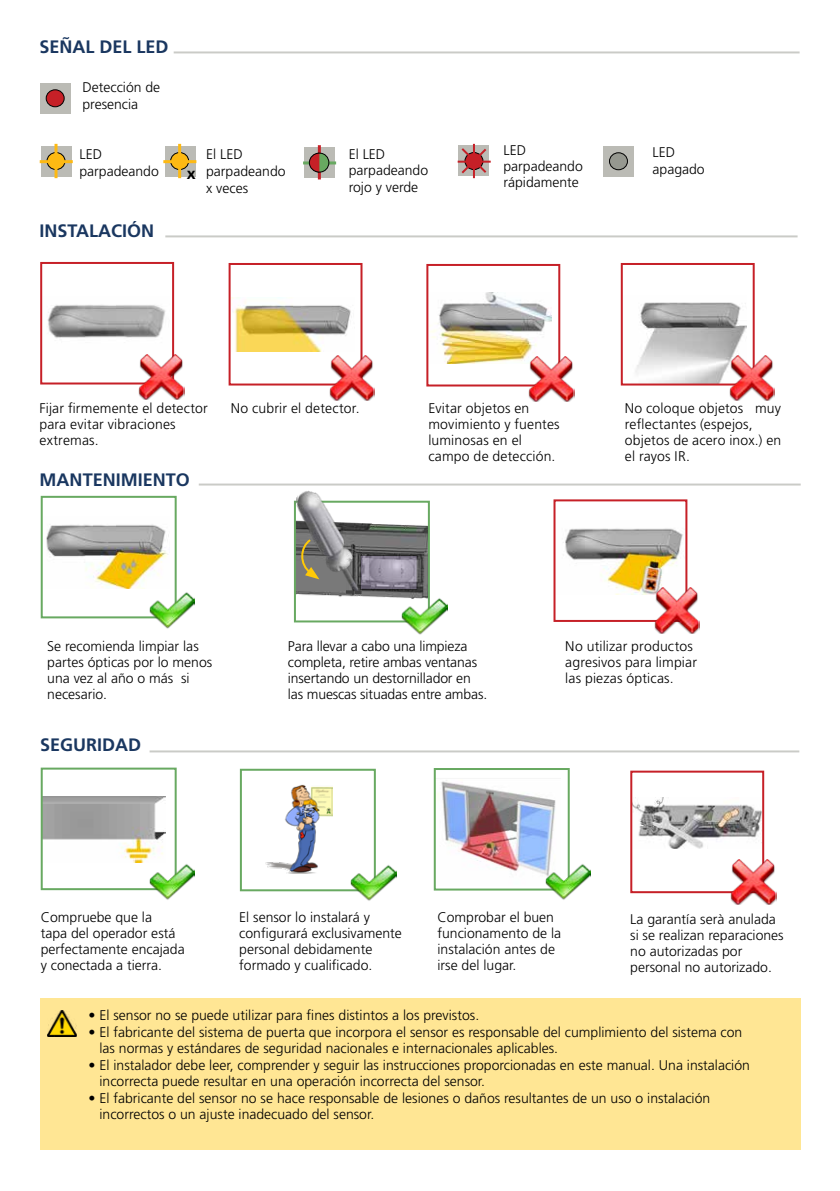
<style>
.page{position:relative;width:840px;height:1191px;background:#fff}
.page>*{position:absolute;margin:0;border:0;box-sizing:border-box;transform-origin:0 0}
.t1{font:700 18px "Frutiger LT Std";color:#1a3760}
.t2{font:700 16px "Frutiger LT Std";color:#000}
.t3{font:300 14px/16px "Frutiger LT Std";color:#000}
</style>
<div class="page">
<div style="left:40px;top:998px;width:760px;height:151px;background:#ffe694"></div>
<img style="left:47px;top:305px;width:119px;height:33px">
<div style="left:40px;top:262px;width:134px;height:122px;border:2px solid #c62027"></div>
<img style="left:139px;top:354px;width:45px;height:46px">
<img style="left:231px;top:297px;width:120px;height:54px">
<div style="left:228px;top:263px;width:134px;height:122px;border:2px solid #c62027"></div>
<img style="left:329px;top:355px;width:45px;height:46px">
<img style="left:429px;top:292px;width:122px;height:72px">
<div style="left:426px;top:264px;width:134px;height:122px;border:2px solid #c62027"></div>
<img style="left:528px;top:356px;width:46px;height:46px">
<img style="left:635px;top:302px;width:111px;height:80px">
<div style="left:620px;top:263px;width:134px;height:122px;border:2px solid #c62027"></div>
<img style="left:729px;top:355px;width:45px;height:46px">
<img style="left:265px;top:784px;width:68px;height:90px">
<div style="left:240px;top:768px;width:135px;height:123px;border:2px solid #68a961"></div>
<img style="left:350px;top:861px;width:46px;height:40px">
<img style="left:437px;top:780px;width:119px;height:94px">
<div style="left:433px;top:768px;width:136px;height:122px;border:2px solid #68a961"></div>
<img style="left:545px;top:860px;width:45px;height:40px">
<img style="left:633px;top:797px;width:127px;height:51px">
<div style="left:630px;top:770px;width:133px;height:123px;border:2px solid #c62027"></div>
<img style="left:730px;top:859px;width:45px;height:45px">
<img style="left:47px;top:1010px;width:30px;height:26px">
<img style="left:44px;top:796px;width:121px;height:66px">
<div style="left:41px;top:767px;width:135px;height:123px;border:2px solid #68a961"></div>
<img style="left:149px;top:860px;width:46px;height:40px">
<div style="left:41px;top:146px;width:31px;height:30px;background:#bbbbb5"></div>
<svg style="left:47px;top:153px;width:18px;height:16px"></svg>
<div style="left:46px;top:152px;width:19px;height:18px;border:1px solid #000;border-radius:50%"></div>
<hr style="left:54px;top:144px;width:3px;height:34px;background:#fdb913">
<hr style="left:40px;top:160px;width:33px;height:3px;background:#fdb913">
<div style="left:458px;top:145px;width:31px;height:31px;background:#bbbbb5"></div>
<hr style="left:472px;top:144px;width:2px;height:34px;background:#c62027">
<hr style="left:457px;top:161px;width:33px;height:2px;background:#c62027">
<svg style="left:459px;top:146px;width:29px;height:29px"></svg>
<div style="left:603px;top:146px;width:31px;height:31px;background:#bbbbb5"></div>
<div style="left:609px;top:153px;width:18px;height:17px;background:#969890;border-radius:50%"></div>
<div style="left:608px;top:152px;width:19px;height:18px;border:1px solid #000;border-radius:50%"></div>
<div style="left:40px;top:83px;width:31px;height:31px;background:#bbbbb5"></div>
<div style="left:46px;top:90px;width:18px;height:17px;background:#c62027;border-radius:50%"></div>
<div style="left:46px;top:89px;width:19px;height:18px;border:1px solid #000;border-radius:50%"></div>
<div style="left:165px;top:146px;width:30px;height:30px;background:#bbbbb5"></div>
<div style="left:170px;top:153px;width:18px;height:16px;background:#fdb913;border-radius:50%"></div>
<div style="left:170px;top:152px;width:19px;height:18px;border:1px solid #000;border-radius:50%"></div>
<hr style="left:178px;top:144px;width:3px;height:34px;background:#fdb913">
<hr style="left:163px;top:160px;width:33px;height:3px;background:#fdb913">
<div style="left:304px;top:147px;width:30px;height:31px;background:#bbbbb5"></div>
<hr style="left:318px;top:145px;width:3px;height:34px;background:#c62027">
<hr style="left:303px;top:161px;width:33px;height:3px;background:#68a961">
<div style="left:311px;top:153px;width:17px;height:19px;background:#68a961;border-radius:50%"></div>
<div style="left:310px;top:153px;width:19px;height:19px;border:1px solid #000;border-radius:50%"></div>
<svg style="left:308px;top:152px;width:12px;height:21px"></svg>
<img style="left:46px;top:524px;width:123px;height:64px">
<div style="left:41px;top:496px;width:135px;height:122px;border:2px solid #68a961"></div>
<img style="left:149px;top:589px;width:46px;height:40px">
<img style="left:563px;top:528px;width:120px;height:66px">
<div style="left:553px;top:499px;width:134px;height:123px;border:2px solid #c62027"></div>
<img style="left:653px;top:588px;width:46px;height:45px">
<img style="left:297px;top:524px;width:129px;height:74px">
<div style="left:294px;top:501px;width:135px;height:121px;border:2px solid #68a961"></div>
<svg style="left:346px;top:591px;width:15px;height:3px"></svg>
<img style="left:294px;top:490px;width:84px;height:101px">
<svg style="left:362px;top:557px;width:53px;height:30px;background:#9b95a6"></svg>
<div style="left:360px;top:555px;width:57px;height:34px;border:1px solid #000"></div>
<img style="left:401px;top:595px;width:46px;height:40px">
<svg style="left:299px;top:537px;width:20px;height:42px"></svg>
<hr style="left:165px;top:235px;width:632px;height:2px;background:#969890">
<hr style="left:199px;top:483px;width:601px;height:2px;background:#969890">
<hr style="left:149px;top:750px;width:649px;height:2px;background:#969890">
<hr style="left:173px;top:51px;width:626px;height:2px;background:#969890">
<p class="t1" style="left:39px;top:36px;width:131px">SEÑAL DEL LED</p>
<p class="t3" style="left:82px;top:79px;width:79px;line-height:16.8px">Detección de presencia</p>
<p class="t3" style="left:79px;top:146px;width:81px;line-height:16.8px">LED parpadeando</p>
<p class="t3" style="left:503px;top:142px;width:81px">LED parpadeando rápidamente</p>
<p class="t3" style="left:652px;top:144px;width:54px;line-height:16.8px">LED apagado</p>
<p class="t3" style="left:206px;top:146px;width:81px;line-height:16.8px">El LED parpadeando x veces</p>
<p class="t3" style="left:348px;top:145px;width:81px;line-height:16.8px">El LED parpadeando rojo y verde</p>
<p class="t2" style="left:187px;top:164px;width:10px">x</p>
<p class="t1" style="left:39px;top:220px;width:116px">INSTALACIÓN</p>
<p class="t3" style="left:39px;top:400px;width:170px">Fijar firmemente el detector para evitar vibraciones extremas.</p>
<p class="t3" style="left:231px;top:400px;width:130px">No cubrir el detector.</p>
<p class="t3" style="left:428px;top:400px;width:133px">Evitar objetos en movimiento y fuentes luminosas en el campo de detección.</p>
<p class="t3" style="left:624px;top:400px;width:158px">No coloque objetos muy reflectantes (espejos, objetos de acero inox.) en el rayos IR.</p>
<p class="t1" style="left:40px;top:469px;width:152px">MANTENIMIENTO</p>
<p class="t3" style="left:47px;top:638px;width:166px">Se recomienda limpiar las partes ópticas por lo menos una vez al año o más si necesario.</p>
<p class="t3" style="left:565px;top:638px;width:133px">No utilizar productos agresivos para limpiar las piezas ópticas.</p>
<p class="t3" style="left:288px;top:638px;width:201px">Para llevar a cabo una limpieza completa, retire ambas ventanas insertando un destornillador en las muescas situadas entre ambas.</p>
<p class="t1" style="left:40px;top:734px;width:102px">SEGURIDAD</p>
<p class="t3" style="left:41px;top:909px;width:145px">Compruebe que la<br>tapa del operador está perfectamente encajada y conectada a tierra.</p>
<p class="t3" style="left:239px;top:909px;width:164px">El sensor lo instalará y configurará exclusivamente personal debidamente formado y cualificado.</p>
<p class="t3" style="left:630px;top:911px;width:155px">La garantía serà anulada si se realizan reparaciones no autorizadas por personal no autorizado.</p>
<p class="t3" style="left:437px;top:909px;width:125px">Comprobar el buen funcionamento de la instalación antes de irse del lugar.</p>
<p class="t3" style="left:88px;top:1007px;width:392px">• El sensor no se puede utilizar para fines distintos a los previstos.</p>
<p class="t3" style="left:99px;top:1024px;width:644px;text-indent:-11px">• El fabricante del sistema de puerta que incorpora el sensor es responsable del cumplimiento del sistema con las normas y estándares de seguridad nacionales e internacionales aplicables.</p>
<p class="t3" style="left:99px;top:1057px;width:651px;text-indent:-11px">• El instalador debe leer, comprender y seguir las instrucciones proporcionadas en este manual. Una instalación incorrecta puede resultar en una operación incorrecta del sensor.</p>
<p class="t3" style="left:99px;top:1090px;width:612px;text-indent:-11px">• El fabricante del sensor no se hace responsable de lesiones o daños resultantes de un uso o instalación incorrectos o un ajuste inadecuado del sensor.</p>
</div>
